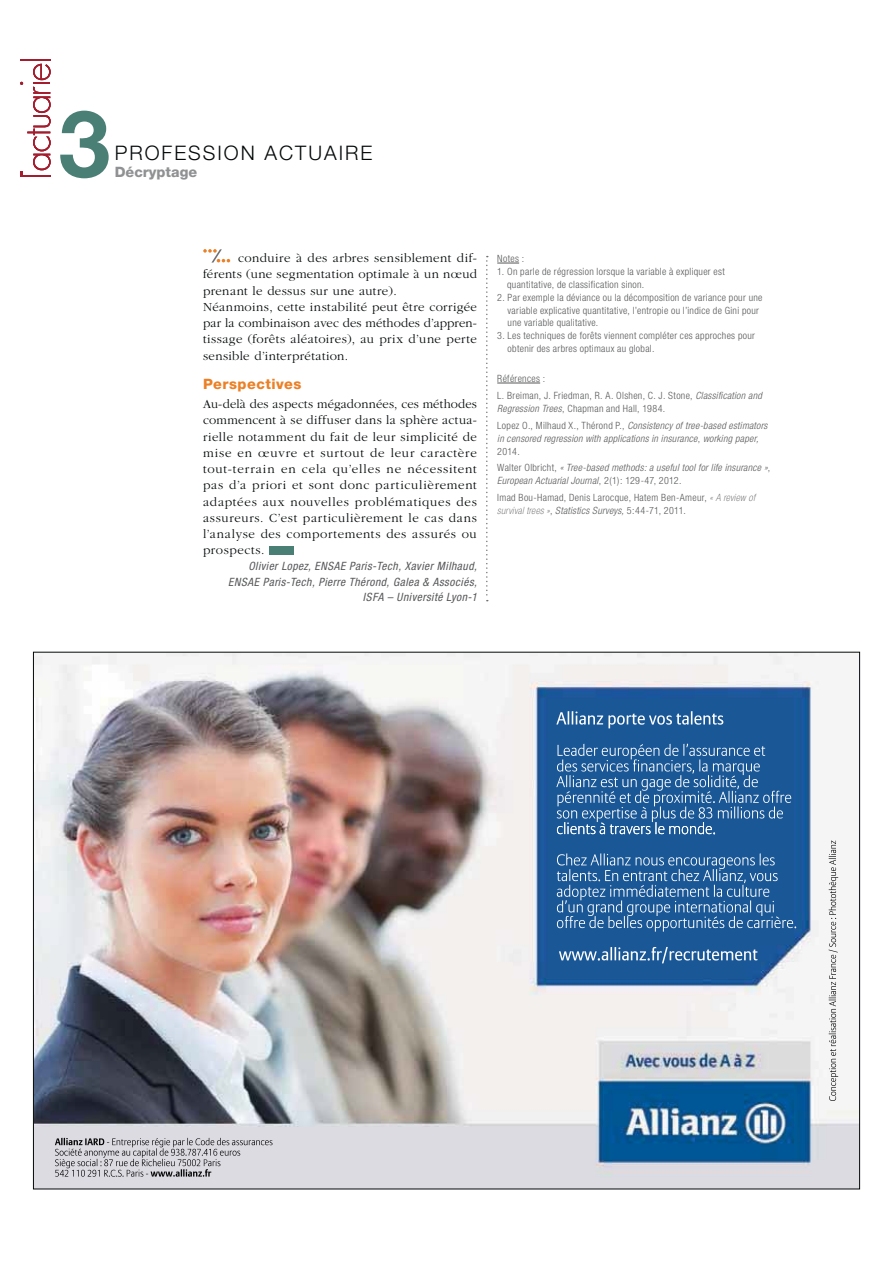
<style>
.page{position:relative;width:893px;height:1263px;background:#fff}
.page>*{position:absolute;margin:0;border:0;box-sizing:border-box;transform-origin:0 0}
.t1{font:700 93px "Helvetica Neue";color:#497f74}
.t2{font:300 20.1px "Helvetica Neue";letter-spacing:.1em;color:#040809}
.t3{font:800 14.25px "Helvetica Neue";letter-spacing:.035em;color:#eb8026}
.t4{font:800 14.25px "Helvetica Neue";color:#909193}
.t5{font:300 12.9px/16.2px "Garamond";letter-spacing:.03em;color:#040809}
.t6{font:italic condensed 11.4px/15.8px "Helvetica Neue";letter-spacing:.045em;color:#57585a;text-align:right}
.t7{font:300 condensed 10.05px/12.9px "Helvetica Neue";letter-spacing:.035em;color:#57585a}
.t8{font:italic 300 condensed 10.05px/12.9px "Helvetica Neue";letter-spacing:.03em;color:#57585a}
.s1{font-style:italic}
.s2{font-style:normal}
.s3{font-weight:100;font-style:italic}
</style>
<div class="page">
<hr style="left:20px;top:59px;width:30px;height:2px;background:#a31d2f">
<svg style="left:20px;top:64px;width:31px;height:110px"></svg>
<hr style="left:20px;top:175px;width:30px;height:2px;background:#a31d2f">
<svg style="left:486px;top:256px;width:2px;height:345px"></svg>
<div style="left:270px;top:546px;width:24px;height:8px;background:#497f74"></div>
<svg style="left:203px;top:249px;width:27px;height:14px"></svg>
<svg style="left:497px;top:263px;width:22px;height:1px"></svg>
<hr style="left:497px;top:383px;width:43px;height:1px;background:#57585a">
<img style="left:35px;top:654px;width:822px;height:533px">
<img style="left:556px;top:711px;width:68px;height:17px">
<img style="left:557px;top:822px;width:38px;height:12px">
<img style="left:559px;top:951px;width:49px;height:10px">
<img style="left:55px;top:1138px;width:49px;height:7px">
<img style="left:829px;top:1078px;width:7px;height:23px">
<h1 class="t1" style="left:59px;top:111px;width:53px">3</h1>
<h2 class="t2" style="left:115px;top:146px;width:259px">PROFESSION ACTUAIRE</h2>
<p class="t4" style="left:115px;top:166px;width:84px">Décryptage</p>
<p class="t5" style="left:203px;top:251px;width:275px;text-indent:35px">conduire à des arbres sensiblement dif&shy;férents (une segmentation optimale à un nœud prenant le dessus sur une autre).<br>Néanmoins, cette instabilité peut être corrigée par la combinaison avec des méthodes d’appren&shy;tissage (forêts aléatoires), au prix d’une perte sensible d’interprétation.</p>
<p class="t3" style="left:203px;top:379px;width:100px">Perspectives</p>
<p class="t5" style="left:203px;top:397px;width:275px;text-align:justify">Au-delà des aspects mégadonnées, ces méthodes commencent à se diffuser dans la sphère actua&shy;rielle notamment du fait de leur simplicité de mise en œuvre et surtout de leur caractère tout-terrain en cela qu’elles ne nécessitent pas d’a priori et sont donc particulièrement adaptées aux nouvelles problématiques des assureurs. C’est particulièrement le cas dans l’analyse des comportements des assurés ou prospects.</p>
<p class="t6" style="left:228px;top:559px;width:250px">Olivier Lopez, ENSAE Paris-Tech, Xavier Milhaud,<br>ENSAE Paris-Tech, Pierre Thérond, Galea &amp; Associés,<br>ISFA – Université Lyon-1</p>
<p class="t7" style="left:497px;top:253px;width:28px">Notes :</p>
<p class="t7" style="left:507px;top:266px;width:219px;text-indent:-10px">1. On parle de régression lorsque la variable à expliquer est quantitative, de classification sinon.</p>
<p class="t7" style="left:507px;top:292px;width:256px;text-indent:-10px">2. Par exemple la déviance ou la décomposition de variance pour une variable explicative quantitative, l’entropie ou l’indice de Gini pour une variable qualitative.</p>
<p class="t7" style="left:507px;top:330px;width:249px;text-indent:-10px">3. Les techniques de forêts viennent compléter ces approches pour obtenir des arbres optimaux au global.</p>
<p class="t7" style="left:497px;top:371px;width:266px;line-height:17px">Références :<br>L. Breiman, J. Friedman, R. A. Olshen, C. J. Stone, <span class="s1">Classification and</span></p>
<p class="t7" style="left:497px;top:401px;width:272px;line-height:17px"><span class="s1">Regression Trees</span>, Chapman and Hall, 1984.<br>Lopez O., Milhaud X., Thérond P., <span class="s1">Consistency of tree-based estimators</span></p>
<p class="t8" style="left:497px;top:432px;width:263px">in censored regression with applications in insurance<span class="s2">,</span> working paper,<br><span class="s2">2014.</span></p>
<p class="t8" style="left:497px;top:462px;width:274px"><span class="s2">Walter Olbricht,</span> « Tree-based methods: a useful tool for life insurance »<span class="s2">,<br></span>European Actuarial Journal<span class="s2">, 2(1): 129-47, 2012.</span></p>
<p class="t7" style="left:497px;top:492px;width:259px">Imad Bou-Hamad, Denis Larocque, Hatem Ben-Ameur, <span class="s3">« A review of survival trees »</span>, <span class="s1">Statistics Surveys,</span> 5:44-71, 2011.</p>
</div>
